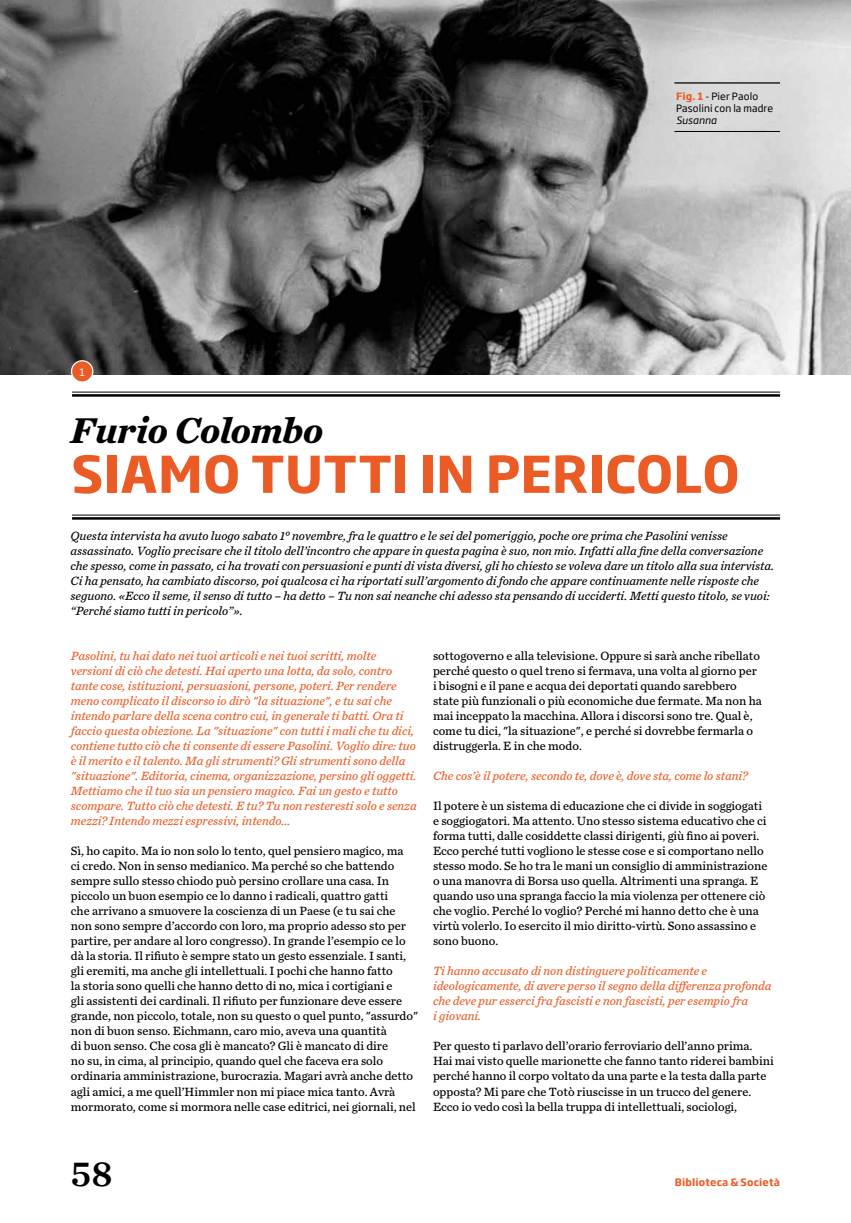
<style>
.page{position:relative;width:851px;height:1223px;background:#fff}
.page>*{position:absolute;margin:0;border:0;box-sizing:border-box;transform-origin:0 0}
.t1{font:700 50px "Soho Gothic Pro";letter-spacing:.005em;color:#eb5b25}
.t2{font:italic 700 37.5px "Chronicle Text G4";letter-spacing:-.01em;color:#000}
.t3{font:37.5px "Chronicle Text G1 Semi";color:#000}
.t4{font:12.5px/15px "Chronicle Text G4";color:#000}
.t5{font:italic 12.5px/15px "Chronicle Text G4";color:#eb5b25}
.t6{font:italic 12.5px/15px "Chronicle Text G4";color:#000}
.t7{font:10px/12px "Soho Gothic Pro";letter-spacing:.015em;color:#000}
.t8{font:700 10px "Soho Gothic Pro";letter-spacing:.015em;color:#eb5b25}
.t9{font:italic 10px "Soho Gothic Pro";letter-spacing:.01em;color:#000}
.t10{font:10px "Soho Gothic Pro";color:#fff}
.s1{font-weight:700;color:#eb5b25}
</style>
<div class="page">
<img style="left:0;top:0;width:850px;height:375px">
<div style="left:71px;top:361px;width:22px;height:21px;background:#eb5b25;border-radius:50%"></div>
<div style="left:71px;top:360px;width:22px;height:23px;border:1px solid #fff;border-radius:50%"></div>
<hr style="left:72px;top:391px;width:708px;height:1px;background:#000">
<hr style="left:72px;top:394px;width:708px;height:2px;background:#000">
<hr style="left:72px;top:514px;width:708px;height:1px;background:#000">
<hr style="left:72px;top:517px;width:708px;height:2px;background:#000">
<hr style="left:674px;top:82px;width:106px;height:2px;background:#000">
<hr style="left:674px;top:131px;width:106px;height:1px;background:#000">
<p class="t10" style="left:79px;top:364px;width:7px">1</p>
<p class="t7" style="left:676px;top:90px;width:99px"><span class="s1">Fig. 1</span> - Pier Paolo<br>Pasolini con la madre</p>
<p class="t9" style="left:676px;top:113px;width:42px">Susanna</p>
<h2 class="t2" style="left:71px;top:400px;width:254px">Furio Colombo</h2>
<h1 class="t1" style="left:71px;top:434px;width:669px">SIAMO TUTTI IN PERICOLO</h1>
<p class="t6" style="left:70px;top:528px;width:705px">Questa intervista ha avuto luogo sabato 1° novembre, fra le quattro e le sei del pomeriggio, poche ore prima che Pasolini venisse assassinato. Voglio precisare che il titolo dell’incontro che appare in questa pagina è suo, non mio. Infatti alla fine della conversazione che spesso, come in passato, ci ha trovati con persuasioni e punti di vista diversi, gli ho chiesto se voleva dare un titolo alla sua intervista.<br>Ci ha pensato, ha cambiato discorso, poi qualcosa ci ha riportati sull’argomento di fondo che appare continuamente nelle risposte che seguono. «Ecco il seme, il senso di tutto – ha detto – Tu non sai neanche chi adesso sta pensando di ucciderti. Metti questo titolo, se vuoi: “Perché siamo tutti in pericolo”».</p>
<p class="t5" style="left:71px;top:648px;width:347px">Pasolini, tu hai dato nei tuoi articoli e nei tuoi scritti, molte versioni di ciò che detesti. Hai aperto una lotta, da solo, contro tante cose, istituzioni, persuasioni, persone, poteri. Per rendere meno complicato il discorso io dirò "la situazione", e tu sai che intendo parlare della scena contro cui, in generale ti batti. Ora ti faccio questa obiezione. La "situazione" con tutti i mali che tu dici, contiene tutto ciò che ti consente di essere Pasolini. Voglio dire: tuo è il merito e il talento. Ma gli strumenti? Gli strumenti sono della "situazione". Editoria, cinema, organizzazione, persino gli oggetti.<br>Mettiamo che il tuo sia un pensiero magico. Fai un gesto e tutto scompare. Tutto ciò che detesti. E tu? Tu non resteresti solo e senza mezzi? Intendo mezzi espressivi, intendo...</p>
<p class="t4" style="left:71px;top:843px;width:348px">Sì, ho capito. Ma io non solo lo tento, quel pensiero magico, ma<br>ci credo. Non in senso medianico. Ma perché so che battendo sempre sullo stesso chiodo può persino crollare una casa. In piccolo un buon esempio ce lo danno i radicali, quattro gatti<br>che arrivano a smuovere la coscienza di un Paese (e tu sai che non sono sempre d’accordo con loro, ma proprio adesso sto per partire, per andare al loro congresso). In grande l’esempio ce lo dà la storia. Il rifiuto è sempre stato un gesto essenziale. I santi, gli eremiti, ma anche gli intellettuali. I pochi che hanno fatto<br>la storia sono quelli che hanno detto di no, mica i cortigiani e<br>gli assistenti dei cardinali. Il rifiuto per funzionare deve essere grande, non piccolo, totale, non su questo o quel punto, "assurdo" non di buon senso. Eichmann, caro mio, aveva una quantità<br>di buon senso. Che cosa gli è mancato? Gli è mancato di dire<br>no su, in cima, al principio, quando quel che faceva era solo ordinaria amministrazione, burocrazia. Magari avrà anche detto agli amici, a me quell’Himmler non mi piace mica tanto. Avrà mormorato, come si mormora nelle case editrici, nei giornali, nel</p>
<p class="t4" style="left:433px;top:648px;width:330px">sottogoverno e alla televisione. Oppure si sarà anche ribellato perché questo o quel treno si fermava, una volta al giorno per i bisogni e il pane e acqua dei deportati quando sarebbero state più funzionali o più economiche due fermate. Ma non ha mai inceppato la macchina. Allora i discorsi sono tre. Qual è, come tu dici, "la situazione", e perché si dovrebbe fermarla o distruggerla. E in che modo.</p>
<p class="t5" style="left:433px;top:768px;width:316px">Che cos’è il potere, secondo te, dove è, dove sta, come lo stani?</p>
<p class="t4" style="left:433px;top:798px;width:336px">Il potere è un sistema di educazione che ci divide in soggiogati e soggiogatori. Ma attento. Uno stesso sistema educativo che ci forma tutti, dalle cosiddette classi dirigenti, giù fino ai poveri.<br>Ecco perché tutti vogliono le stesse cose e si comportano nello stesso modo. Se ho tra le mani un consiglio di amministrazione o una manovra di Borsa uso quella. Altrimenti una spranga. E quando uso una spranga faccio la mia violenza per ottenere ciò che voglio. Perché lo voglio? Perché mi hanno detto che è una virtù volerlo. Io esercito il mio diritto-virtù. Sono assassino e sono buono.</p>
<p class="t5" style="left:433px;top:963px;width:340px">Ti hanno accusato di non distinguere politicamente e ideologicamente, di avere perso il segno della differenza profonda che deve pur esserci fra fascisti e non fascisti, per esempio fra<br>i giovani.</p>
<p class="t4" style="left:433px;top:1038px;width:342px">Per questo ti parlavo dell’orario ferroviario dell’anno prima.<br>Hai mai visto quelle marionette che fanno tanto riderei bambini perché hanno il corpo voltato da una parte e la testa dalla parte opposta? Mi pare che Totò riuscisse in un trucco del genere.<br>Ecco io vedo così la bella truppa di intellettuali, sociologi,</p>
<h2 class="t3" style="left:71px;top:1143px;width:43px">58</h2>
<p class="t8" style="left:674px;top:1173px;width:107px">Biblioteca &amp; Società</p>
</div>
